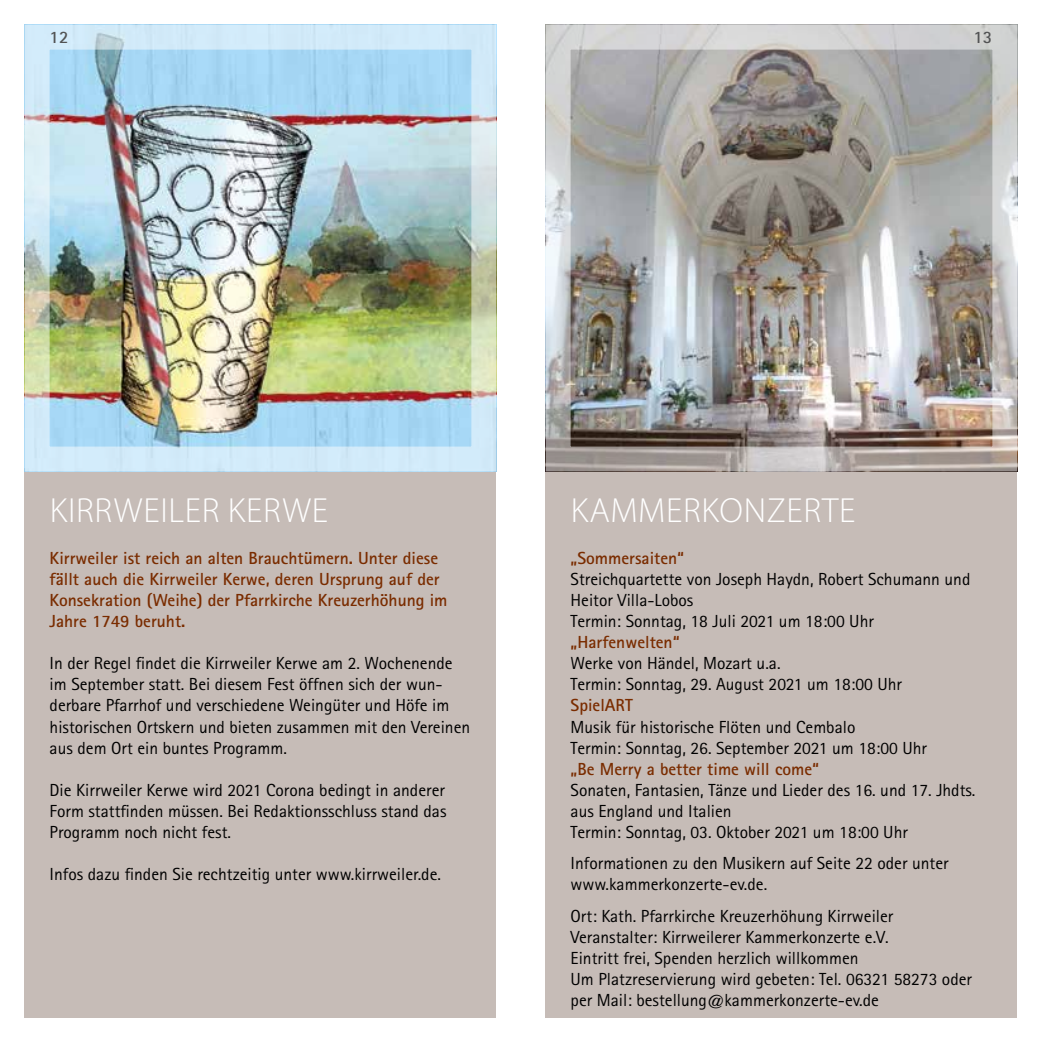
<style>
.page{position:relative;width:1042px;height:1042px;background:#fff}
.page>*{position:absolute;margin:0;border:0;box-sizing:border-box;transform-origin:0 0}
.t1{font:300 35px "Myriad Pro";letter-spacing:.02em;color:#fff}
.t2{font:17.5px/21px "Rotis Sans Serif Std";color:#000}
.t3{font:700 17.5px/21px "Rotis Sans Serif Std";color:#7a2c00}
.t4{font:700 17.5px "Rotis Sans Serif Std";color:#525354}
</style>
<div class="page">
<div style="left:546px;top:25px;width:471px;height:992px;background:#c6bcb7"></div>
<div style="left:25px;top:25px;width:471px;height:992px;background:#c6bcb7"></div>
<img style="left:51px;top:51px;width:419px;height:394px">
<img style="left:572px;top:51px;width:419px;height:394px">
<div style="left:546px;top:25px;width:471px;height:446px;border:25px solid #fff"></div>
<div style="left:25px;top:25px;width:471px;height:446px;border:25px solid #fff"></div>
<p class="t4" style="left:50px;top:26px;width:20px">12</p>
<p class="t4" style="left:973px;top:26px;width:20px">13</p>
<h1 class="t1" style="left:50px;top:490px;width:280px">KIRRWEILER KERWE</h1>
<p class="t3" style="left:50px;top:548px;width:399px">Kirrweiler ist reich an alten Brauchtümern. Unter diese fällt auch die Kirrweiler Kerwe, deren Ursprung auf der Konsekration (Weihe) der Pfarrkirche Kreuzerhöhung im Jahre 1749 beruht.</p>
<p class="t2" style="left:50px;top:653px;width:422px">In der Regel findet die Kirrweiler Kerwe am 2. Wochenende im September statt. Bei diesem Fest öffnen sich der wun&shy;derbare Pfarrhof und verschiedene Weingüter und Höfe im historischen Ortskern und bieten zusammen mit den Vereinen aus dem Ort ein buntes Programm.</p>
<p class="t2" style="left:50px;top:779px;width:398px;text-align:justify">Die Kirrweiler Kerwe wird 2021 Corona bedingt in anderer Form stattfinden müssen. Bei Redaktionsschluss stand das Programm noch nicht fest.</p>
<p class="t2" style="left:50px;top:863px;width:393px">Infos dazu finden Sie rechtzeitig unter www.kirrweiler.de.</p>
<h1 class="t1" style="left:571px;top:490px;width:286px">KAMMERKONZERTE</h1>
<p class="t3" style="left:570px;top:548px;width:115px">„Sommersaiten“</p>
<p class="t2" style="left:570px;top:569px;width:401px">Streichquartette von Joseph Haydn, Robert Schumann und<br>Heitor Villa-Lobos<br>Termin: Sonntag, 18 Juli 2021 um 18:00 Uhr</p>
<p class="t3" style="left:570px;top:632px;width:110px">„Harfenwelten“</p>
<p class="t2" style="left:570px;top:653px;width:333px">Werke von Händel, Mozart u.a.<br>Termin: Sonntag, 29. August 2021 um 18:00 Uhr</p>
<p class="t3" style="left:570px;top:695px;width:64px">SpielART</p>
<p class="t2" style="left:570px;top:716px;width:358px">Musik für historische Flöten und Cembalo<br>Termin: Sonntag, 26. September 2021 um 18:00 Uhr</p>
<p class="t3" style="left:570px;top:758px;width:250px">„Be Merry a better time will come“</p>
<p class="t2" style="left:570px;top:779px;width:406px">Sonaten, Fantasien, Tänze und Lieder des 16. und 17. Jhdts. aus England und Italien<br>Termin: Sonntag, 03. Oktober 2021 um 18:00 Uhr</p>
<p class="t2" style="left:570px;top:852px;width:380px">Informationen zu den Musikern auf Seite 22 oder unter www.kammerkonzerte-ev.de.</p>
<p class="t2" style="left:570px;top:905px;width:403px">Ort: Kath. Pfarrkirche Kreuzerhöhung Kirrweiler Veranstalter: Kirrweilerer Kammerkonzerte e.V.<br>Eintritt frei, Spenden herzlich willkommen<br>Um Platzreservierung wird gebeten: Tel. 06321 58273 oder per Mail: bestellung@kammerkonzerte-ev.de</p>
</div>
